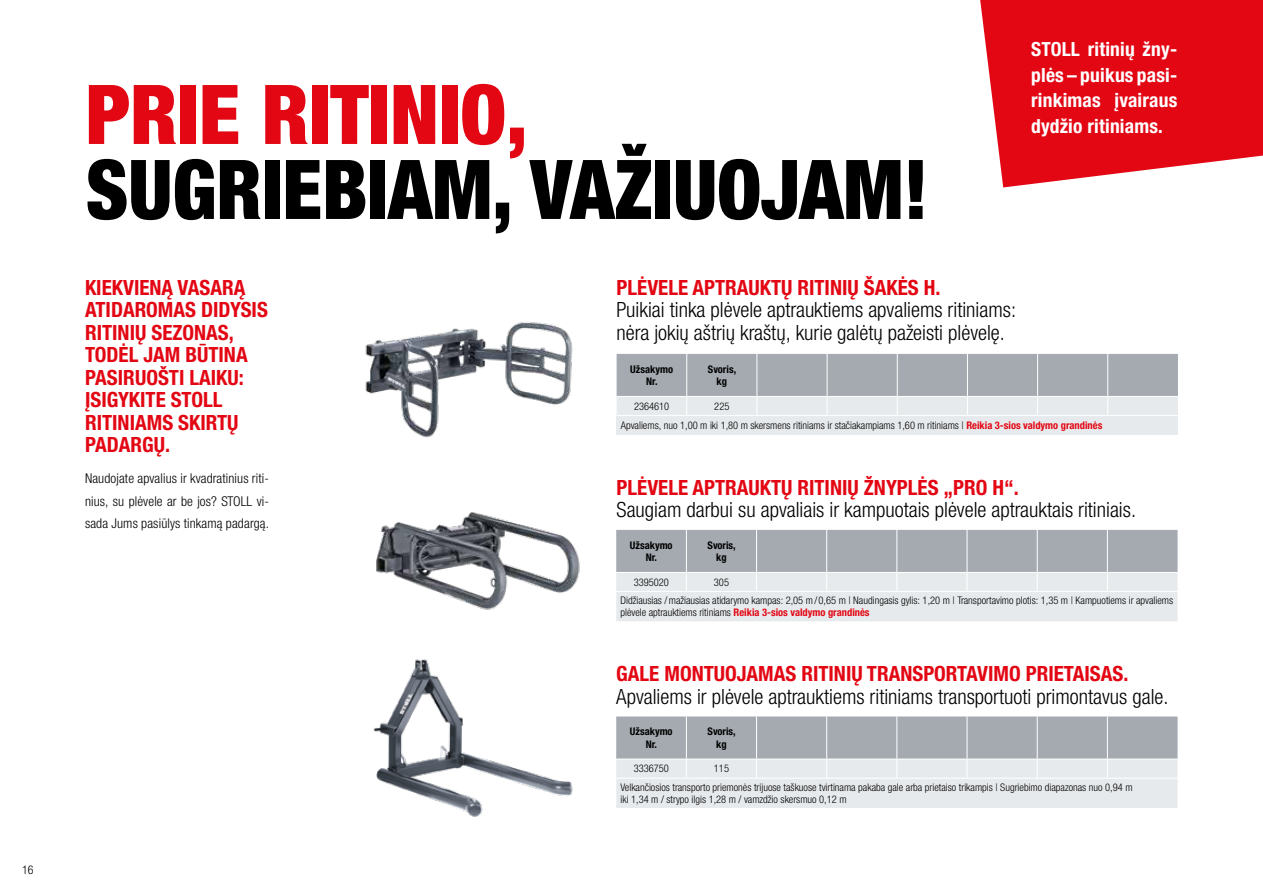
<style>
.page{position:relative;width:1263px;height:893px;background:#fff}
.page>*{position:absolute;margin:0;border:0;box-sizing:border-box;transform-origin:0 0}
.t1{font:900 condensed 82.5px "Helvetica Neue LTW1 G";color:#000;scale:.96 1}
.t2{font:900 condensed 82.5px "Helvetica Neue LTW1 G";color:#e30613}
.t3{font:300 condensed 21px/22.5px "Helvetica Neue LTW1 G";color:#000}
.t4{font:700 condensed 21px/22.5px "Helvetica Neue LTW1 G";color:#e30613}
.t5{font:700 condensed 19.5px/25.5px "Helvetica Neue LTW1 G";letter-spacing:.01em;color:#fff;text-align:justify}
.t6{font:300 condensed 13.5px/22.5px "Helvetica Neue LTW1 G";letter-spacing:.01em;color:#000;text-align:justify}
.t7{font:300 condensed 12px "Helvetica Neue LTW1 G";color:#000}
.t8{font:300 condensed 10.5px/18.1px "Helvetica Neue LTW1 G";color:#000}
.t9{font:700 condensed 10.5px/12.6px "Helvetica Neue LTW1 G";color:#000;text-align:center}
.s1{font-weight:700;color:#e30613}
</style>
<div class="page">
<svg style="left:980px;top:0;width:283px;height:187px;background:#e6232e"></svg>
<img style="left:373px;top:659px;width:200px;height:157px">
<img style="left:376px;top:512px;width:204px;height:98px">
<img style="left:365px;top:322px;width:208px;height:116px">
<svg style="left:616px;top:716px;width:561px;height:92px;background:#c8ccd0"></svg>
<hr style="left:616px;top:778px;width:70px;height:1px;background:#fff">
<hr style="left:686px;top:778px;width:70px;height:1px;background:#fff">
<hr style="left:756px;top:778px;width:71px;height:1px;background:#fff">
<hr style="left:827px;top:778px;width:70px;height:1px;background:#fff">
<hr style="left:897px;top:778px;width:70px;height:1px;background:#fff">
<hr style="left:967px;top:778px;width:70px;height:1px;background:#fff">
<hr style="left:1037px;top:778px;width:70px;height:1px;background:#fff">
<hr style="left:686px;top:716px;width:1px;height:43px;background:#fff">
<hr style="left:756px;top:716px;width:1px;height:43px;background:#fff">
<hr style="left:826px;top:716px;width:1px;height:43px;background:#fff">
<hr style="left:896px;top:716px;width:1px;height:43px;background:#fff">
<hr style="left:967px;top:716px;width:1px;height:43px;background:#fff">
<hr style="left:1037px;top:716px;width:1px;height:43px;background:#fff">
<hr style="left:1107px;top:716px;width:1px;height:43px;background:#fff">
<hr style="left:756px;top:759px;width:71px;height:1px;background:#fff">
<hr style="left:827px;top:759px;width:70px;height:1px;background:#fff">
<hr style="left:897px;top:759px;width:70px;height:1px;background:#fff">
<hr style="left:967px;top:759px;width:70px;height:1px;background:#fff">
<hr style="left:1037px;top:759px;width:70px;height:1px;background:#fff">
<hr style="left:1107px;top:759px;width:70px;height:1px;background:#fff">
<hr style="left:1107px;top:778px;width:70px;height:1px;background:#fff">
<hr style="left:616px;top:759px;width:70px;height:1px;background:#fff">
<hr style="left:686px;top:759px;width:70px;height:1px;background:#fff">
<svg style="left:616px;top:530px;width:561px;height:91px;background:#c7ccd0"></svg>
<hr style="left:616px;top:591px;width:70px;height:1px;background:#fff">
<hr style="left:686px;top:591px;width:70px;height:1px;background:#fff">
<hr style="left:756px;top:591px;width:71px;height:1px;background:#fff">
<hr style="left:827px;top:591px;width:70px;height:1px;background:#fff">
<hr style="left:897px;top:591px;width:70px;height:1px;background:#fff">
<hr style="left:967px;top:591px;width:70px;height:1px;background:#fff">
<hr style="left:1037px;top:591px;width:70px;height:1px;background:#fff">
<hr style="left:686px;top:530px;width:1px;height:42px;background:#fff">
<hr style="left:756px;top:530px;width:1px;height:42px;background:#fff">
<hr style="left:826px;top:530px;width:1px;height:42px;background:#fff">
<hr style="left:896px;top:530px;width:1px;height:42px;background:#fff">
<hr style="left:967px;top:530px;width:1px;height:42px;background:#fff">
<hr style="left:1037px;top:530px;width:1px;height:42px;background:#fff">
<hr style="left:1107px;top:530px;width:1px;height:42px;background:#fff">
<hr style="left:1107px;top:572px;width:70px;height:1px;background:#fff">
<hr style="left:1107px;top:591px;width:70px;height:1px;background:#fff">
<hr style="left:616px;top:572px;width:70px;height:1px;background:#fff">
<hr style="left:686px;top:572px;width:70px;height:1px;background:#fff">
<hr style="left:756px;top:572px;width:71px;height:1px;background:#fff">
<hr style="left:827px;top:572px;width:70px;height:1px;background:#fff">
<hr style="left:897px;top:572px;width:70px;height:1px;background:#fff">
<hr style="left:967px;top:572px;width:70px;height:1px;background:#fff">
<hr style="left:1037px;top:572px;width:70px;height:1px;background:#fff">
<div style="left:617px;top:416px;width:561px;height:19px;background:#e7eaec"></div>
<svg style="left:617px;top:354px;width:561px;height:61px;background:#b8bdc2"></svg>
<hr style="left:686px;top:354px;width:1px;height:42px;background:#fff">
<hr style="left:756px;top:354px;width:1px;height:42px;background:#fff">
<hr style="left:827px;top:354px;width:1px;height:42px;background:#fff">
<hr style="left:897px;top:354px;width:1px;height:42px;background:#fff">
<hr style="left:967px;top:354px;width:1px;height:42px;background:#fff">
<hr style="left:1037px;top:354px;width:1px;height:42px;background:#fff">
<hr style="left:1107px;top:354px;width:1px;height:42px;background:#fff">
<hr style="left:617px;top:396px;width:70px;height:1px;background:#fff">
<hr style="left:687px;top:396px;width:70px;height:1px;background:#fff">
<hr style="left:757px;top:396px;width:70px;height:1px;background:#fff">
<hr style="left:827px;top:396px;width:70px;height:1px;background:#fff">
<hr style="left:897px;top:396px;width:70px;height:1px;background:#fff">
<hr style="left:967px;top:396px;width:70px;height:1px;background:#fff">
<hr style="left:1037px;top:396px;width:71px;height:1px;background:#fff">
<hr style="left:1108px;top:396px;width:70px;height:1px;background:#fff">
<p class="t7" style="left:22px;top:863px;width:13px">16</p>
<h1 class="t2" style="left:86px;top:65px;width:443px">PRIE RITINIO,</h1>
<h1 class="t1" style="left:86px;top:140px;width:879px">SUGRIEBIAM, VAŽIUOJAM!</h1>
<h3 class="t5" style="left:1031px;top:37px;width:148px">STOLL ritinių žny&shy;plės – puikus pasi&shy;rinkimas įvairaus dydžio ritiniams.</h3>
<h2 class="t4" style="left:85px;top:276px;width:184px">KIEKVIENĄ VASARĄ<br>ATIDAROMAS DIDYSIS<br>RITINIŲ SEZONAS,<br>TODĖL JAM BŪTINA<br>PASIRUOŠTI LAIKU:<br>ĮSIGYKITE STOLL<br>RITINIAMS SKIRTŲ<br>PADARGŲ.</h2>
<p class="t6" style="left:85px;top:467px;width:185px">Naudojate apvalius ir kvadratinius riti&shy;nius, su plėvele ar be jos? STOLL vi&shy;sada Jums pasiūlys tinkamą padargą.</p>
<h2 class="t4" style="left:617px;top:276px;width:325px">PLĖVELE APTRAUKTŲ RITINIŲ ŠAKĖS H.</h2>
<h2 class="t3" style="left:617px;top:299px;width:401px">Puikiai tinka plėvele aptrauktiems apvaliems ritiniams: nėra jokių aštrių kraštų, kurie galėtų pažeisti plėvelę.</h2>
<p class="t9" style="left:630px;top:363px;width:44px">Užsakymo<br>Nr.</p>
<p class="t9" style="left:708px;top:363px;width:30px">Svoris, kg</p>
<p class="t8" style="left:634px;top:397px;width:37px">2364610</p>
<p class="t8" style="left:621px;top:396px;width:483px;line-height:19.2px;text-indent:93px">225<br>Apvaliems, nuo 1,00 m iki 1,80 m skersmens ritiniams ir stačiakampiams 1,60 m ritiniams | <span class="s1">Reikia 3-sios valdymo grandinės</span></p>
<h2 class="t4" style="left:617px;top:476px;width:404px">PLĖVELE APTRAUKTŲ RITINIŲ ŽNYPLĖS „PRO H“.</h2>
<h2 class="t3" style="left:617px;top:499px;width:521px">Saugiam darbui su apvaliais ir kampuotais plėvele aptrauktais ritiniais.</h2>
<p class="t9" style="left:630px;top:539px;width:44px">Užsakymo<br>Nr.</p>
<p class="t9" style="left:707px;top:539px;width:30px">Svoris, kg</p>
<p class="t8" style="left:634px;top:573px;width:37px">3395020</p>
<p class="t8" style="left:620px;top:573px;width:554px;text-indent:93px">305<br>Didžiausias /mažiausias atidarymo kampas: 2,05 m/ 0,65 m | Naudingasis gylis: 1,20 m | Transportavimo plotis: 1,35 m | Kampuotiems ir apvaliems</p>
<p class="t8" style="left:620px;top:604px;width:251px">plėvele aptrauktiems ritiniams <span class="s1">Reikia 3-sios valdymo grandinės</span></p>
<h2 class="t4" style="left:616px;top:663px;width:514px">GALE MONTUOJAMAS RITINIŲ TRANSPORTAVIMO PRIETAISAS.</h2>
<h2 class="t3" style="left:616px;top:685px;width:554px">Apvaliems ir plėvele aptrauktiems ritiniams transportuoti primontavus gale.</h2>
<p class="t9" style="left:630px;top:725px;width:44px">Užsakymo<br>Nr.</p>
<p class="t9" style="left:707px;top:725px;width:30px">Svoris, kg</p>
<p class="t8" style="left:634px;top:760px;width:37px">3336750</p>
<p class="t8" style="left:620px;top:760px;width:514px;text-indent:93px">115<br>Velkančiosios transporto priemonės trijuose taškuose tvirtinama pakaba gale arba prietaiso trikampis | Sugriebimo diapazonas nuo 0,94 m</p>
<p class="t8" style="left:620px;top:790px;width:228px">iki 1,34 m / strypo ilgis 1,28 m / vamzdžio skersmuo 0,12 m</p>
</div>
